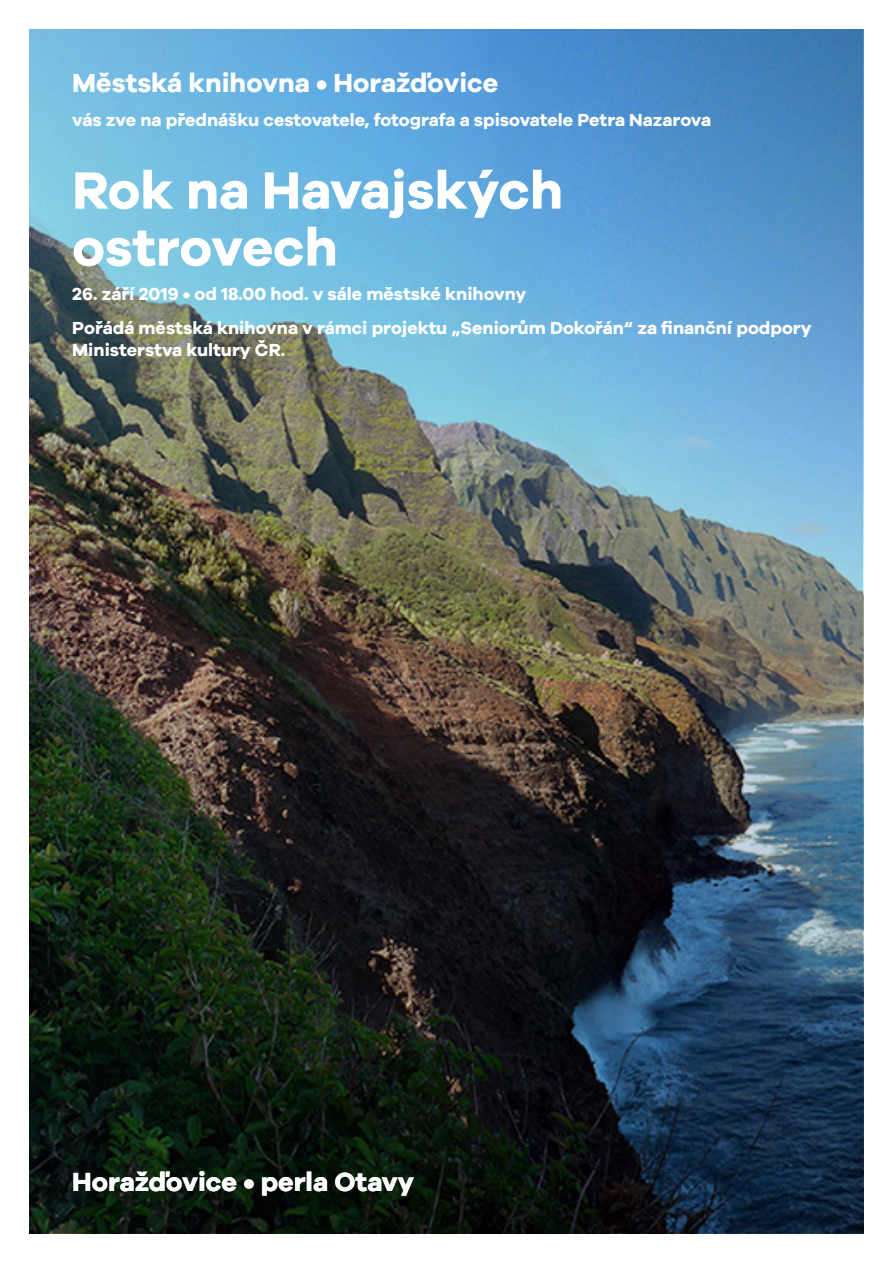
<style>
.page{position:relative;width:893px;height:1263px;background:#fff}
.page>*{position:absolute;margin:0;border:0;box-sizing:border-box;transform-origin:0 0}
.Titul_1_1_a_1_2{font:700 54px/57px "Galano Grotesque";color:#fff}
.Perex_1_1_a_1_2{font:700 27px "Galano Grotesque";color:#fff}
.Text_1_1_a_1_2{font:700 18px/21.6px "Galano Grotesque";color:#fff}
</style>
<div class="page">
<img style="left:30px;top:30px;width:833px;height:1203px">
<p class="Perex_1_1_a_1_2" style="left:72px;top:66px;width:428px">Městská knihovna • Horažďovice</p>
<p class="Text_1_1_a_1_2" style="left:72px;top:109px;width:640px">vás zve na přednášku cestovatele, fotografa a spisovatele Petra Nazarova</p>
<p class="Titul_1_1_a_1_2" style="left:72px;top:160px;width:492px">Rok na Havajských ostrovech</p>
<p class="Text_1_1_a_1_2" style="left:72px;top:283px;width:456px">26. září 2019 • od 18.00 hod. v sále městské knihovny</p>
<p class="Text_1_1_a_1_2" style="left:72px;top:317px;width:741px">Pořádá městská knihovna v rámci projektu „Seniorům Dokořán“ za finanční podpory<br>Ministerstva kultury ČR.</p>
<p class="Perex_1_1_a_1_2" style="left:72px;top:1165px;width:343px">Horažďovice • perla Otavy</p>
</div>
